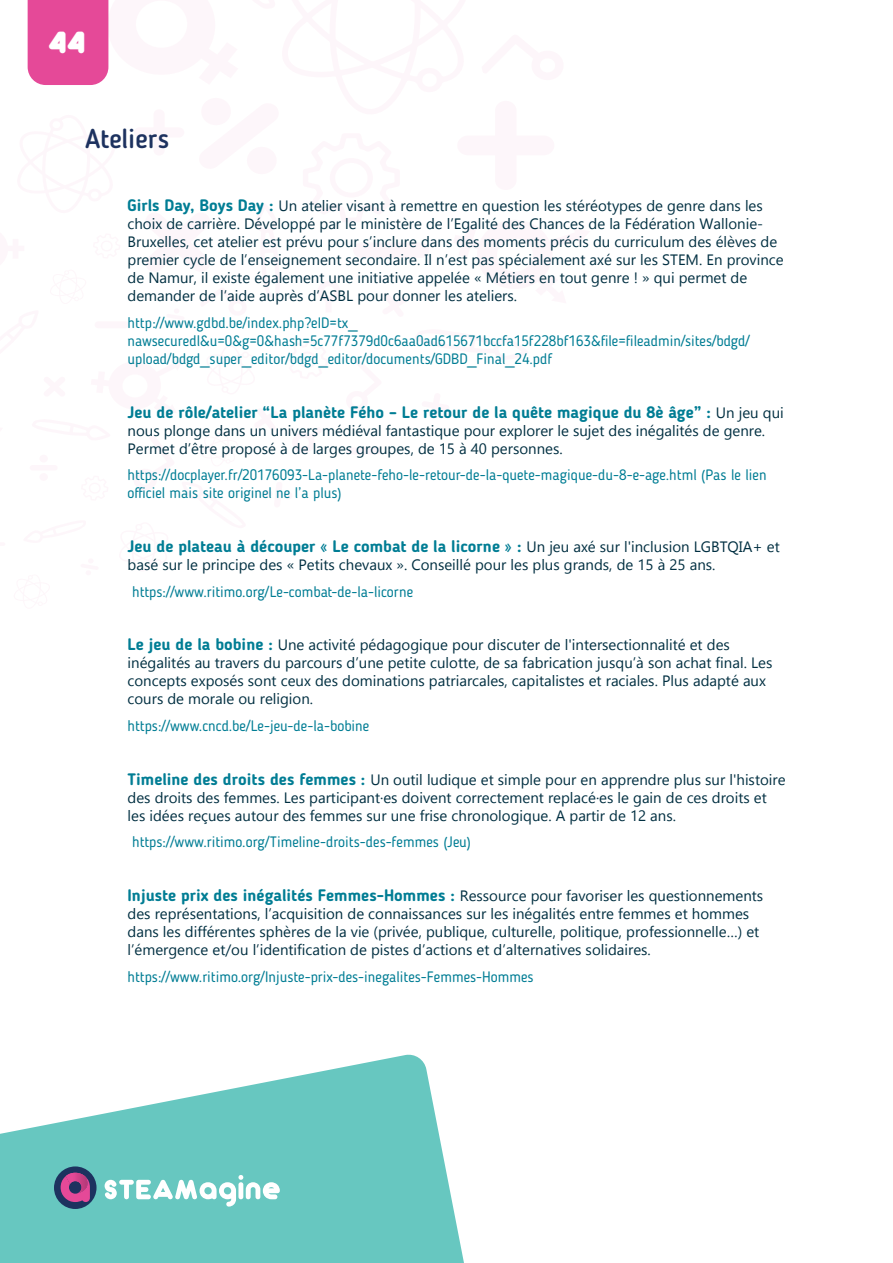
<style>
.page{position:relative;width:893px;height:1263px;background:#fff}
.page>*{position:absolute;margin:0;border:0;box-sizing:border-box;transform-origin:0 0}
.t1{font:500 27px "Blogger Sans";color:#1d325f}
.t2{font:700 27px "Dunkin Sans";color:#fff}
.t3{font:700 16.5px "Blogger Sans";color:#007d94}
.t4{font:15px/18px "Gadugi";color:#002f41}
.t5{font:15px/18px "Blogger Sans";color:#007d94}
.s1{font-family:"Blogger Sans";font-weight:700;font-size:16.5px;color:#007d94}
.s2{font-family:"Gadugi";font-weight:400;font-size:15px;color:#002f41}
</style>
<div class="page">
<div style="left:27px;top:0;width:82px;height:85px;background:#e54998"></div>
<svg style="left:0;top:1054px;width:464px;height:209px;fill:#67c7c0"></svg>
<div style="left:54px;top:1166px;width:43px;height:43px;background:#1d325f;border-radius:50%"></div>
<svg style="left:61px;top:1173px;width:30px;height:29px"></svg>
<svg style="left:105px;top:1175px;width:175px;height:31px"></svg>
<h1 class="t2" style="left:50px;top:20px;width:38px">44</h1>
<h1 class="t1" style="left:85px;top:122px;width:86px">Ateliers</h1>
<p class="t4" style="left:128px;top:197px;width:657px"><span class="s1">Girls Day, Boys Day :</span> Un atelier visant à remettre en question les stéréotypes de genre dans les choix de carrière. Développé par le ministère de l’Egalité des Chances de la Fédération Wallonie-Bruxelles, cet atelier est prévu pour s’inclure dans des moments précis du curriculum des élèves de premier cycle de l’enseignement secondaire. Il n’est pas spécialement axé sur les STEM. En province de Namur, il existe également une initiative appelée « Métiers en tout genre ! » qui permet de demander de l’aide auprès d’ASBL pour donner les ateliers.</p>
<p class="t5" style="left:128px;top:314px;width:624px">http://www.gdbd.be/index.php?eID=tx_ nawsecuredl&amp;u=0&amp;g=0&amp;hash=5c77f7379d0c6aa0ad615671bccfa15f228bf163&amp;file=fileadmin/sites/bdgd/ upload/bdgd_super_editor/bdgd_editor/documents/GDBD_Final_24.pdf</p>
<p class="t3" style="left:128px;top:402px;width:658px">Jeu de rôle/atelier “La planète Fého – Le retour de la quête magique du 8è âge” : <span class="s2">Un jeu qui</span></p>
<p class="t4" style="left:128px;top:421px;width:639px">nous plonge dans un univers médiéval fantastique pour explorer le sujet des inégalités de genre.<br>Permet d’être proposé à de larges groupes, de 15 à 40 personnes.</p>
<p class="t5" style="left:128px;top:466px;width:641px">https://docplayer.fr/20176093-La-planete-feho-le-retour-de-la-quete-magique-du-8-e-age.html (Pas le lien officiel mais site originel ne l’a plus)</p>
<p class="t3" style="left:128px;top:536px;width:654px">Jeu de plateau à découper « Le combat de la licorne » : <span class="s2">Un jeu axé sur l'inclusion LGBTQIA+ et</span></p>
<p class="t4" style="left:128px;top:556px;width:589px">basé sur le principe des « Petits chevaux ». Conseillé pour les plus grands, de 15 à 25 ans.</p>
<p class="t5" style="left:132px;top:582px;width:283px">https://www.ritimo.org/Le-combat-de-la-licorne</p>
<p class="t4" style="left:128px;top:636px;width:646px"><span class="s1">Le jeu de la bobine :</span> Une activité pédagogique pour discuter de l'intersectionnalité et des inégalités au travers du parcours d’une petite culotte, de sa fabrication jusqu’à son achat final. Les concepts exposés sont ceux des dominations patriarcales, capitalistes et raciales. Plus adapté aux cours de morale ou religion.</p>
<p class="t5" style="left:128px;top:717px;width:243px">https://www.cncd.be/Le-jeu-de-la-bobine</p>
<p class="t4" style="left:128px;top:770px;width:659px"><span class="s1">Timeline des droits des femmes :</span> Un outil ludique et simple pour en apprendre plus sur l'histoire des droits des femmes. Les participant·es doivent correctement replacé·es le gain de ces droits et les idées reçues autour des femmes sur une frise chronologique. A partir de 12 ans.</p>
<p class="t5" style="left:132px;top:833px;width:340px">https://www.ritimo.org/Timeline-droits-des-femmes (Jeu)</p>
<p class="t4" style="left:128px;top:887px;width:637px"><span class="s1">Injuste prix des inégalités Femmes-Hommes :</span> Ressource pour favoriser les questionnements des représentations, l’acquisition de connaissances sur les inégalités entre femmes et hommes dans les différentes sphères de la vie (privée, publique, culturelle, politique, professionnelle…) et l’émergence et/ou l’identification de pistes d’actions et d’alternatives solidaires.</p>
<p class="t5" style="left:128px;top:967px;width:408px">https://www.ritimo.org/Injuste-prix-des-inegalites-Femmes-Hommes</p>
</div>
